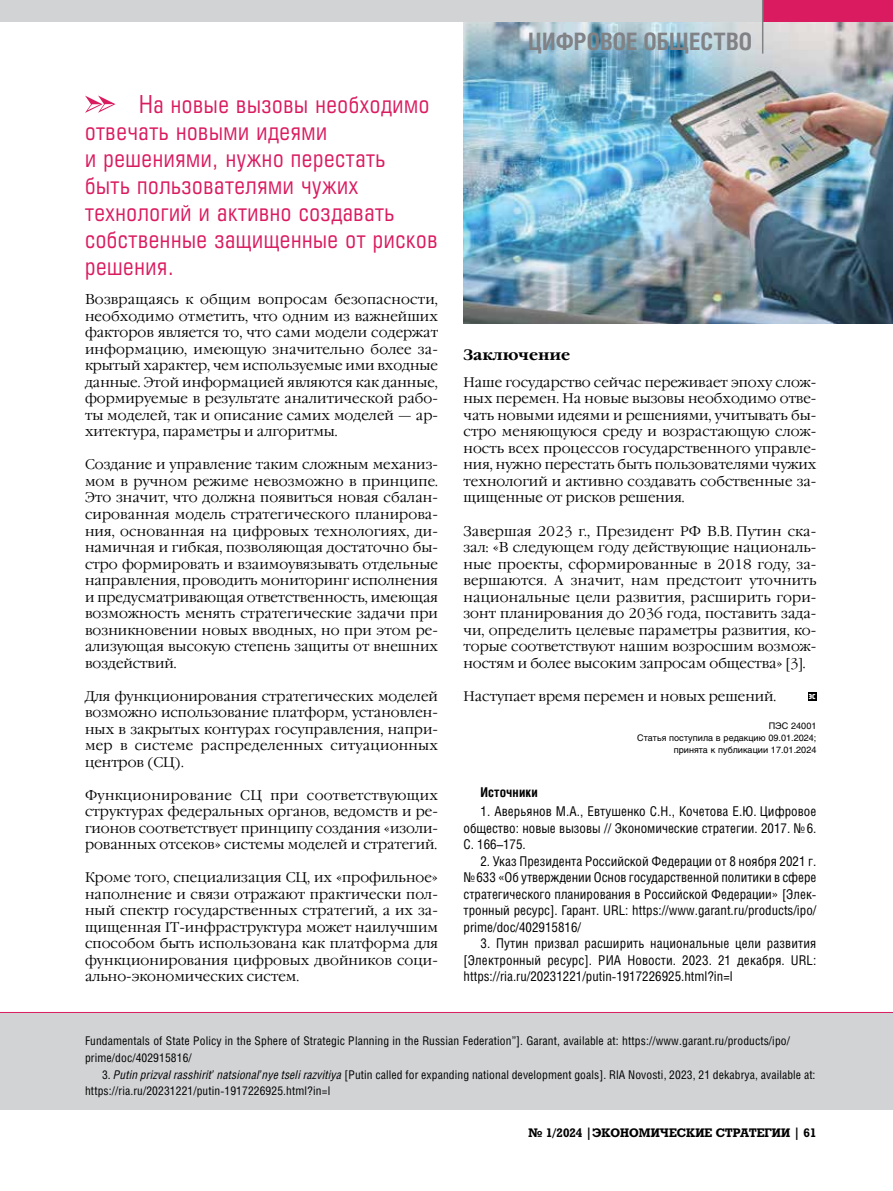
<style>
.page{position:relative;width:893px;height:1191px;background:#fff}
.page>*{position:absolute;margin:0;border:0;box-sizing:border-box;transform-origin:0 0}
.t1{font:24px/27px "Europe Condensed C";letter-spacing:.025em;color:#da1b60}
.t2{font:700 24px "Helios Cond C";letter-spacing:.005em;color:#808285}
.t3{font:700 15px "Garamond C";color:#000}
.t4{font:13.95px/16.5px "Garamond C";color:#000;text-align:justify}
.t5{font:13.5px/16.5px "Helios Cond C";color:#000;text-align:justify}
.t6{font:700 13.5px "Helios Cond C";letter-spacing:.01em;color:#000}
.t7{font:12px/16.5px "Helios Cond C";letter-spacing:.01em;color:#000}
.t8{font:700 12px "Rodeo C";color:#000}
.t9{font:9px/12px "Helios C";color:#000;text-align:right}
.t10{font:9px "Hermes C";color:#fff}
.s1{font-style:italic}
</style>
<div class="page">
<img style="left:463px;top:21px;width:430px;height:302px">
<div style="left:0;top:0;width:893px;height:21px;background:#d1d3d4"></div>
<div style="left:763px;top:0;width:130px;height:21px;background:#da1b60"></div>
<hr style="left:762px;top:0;width:1px;height:54px;background:#808285">
<div style="left:808px;top:692px;width:8px;height:8px;background:#000"></div>
<svg style="left:85px;top:95px;width:30px;height:18px"></svg>
<div style="left:0;top:1012px;width:893px;height:98px;background:#d1d3d4"></div>
<hr style="left:0;top:1012px;width:893px;height:1px;background:#da1b60">
<h1 class="t1" style="left:85px;top:90px;width:354px;text-indent:54px">На новые вызовы необходимо отвечать новыми идеями<br>и решениями, нужно перестать<br>быть пользователями чужих технологий и активно создавать собственные защищенные от рисков решения.</h1>
<p class="t4" style="left:85px;top:292px;width:354px">Возвращаясь к общим вопросам безопасности, необходимо отметить, что одним из важнейших факторов является то, что сами модели содержат информацию, имеющую значительно более за&shy;крытый характер, чем используемые ими входные данные. Этой информацией являются как данные, формируемые в результате аналитической рабо&shy;ты моделей, так и описание самих моделей — ар&shy;хитектура, параметры и алгоритмы.</p>
<p class="t4" style="left:85px;top:457px;width:354px">Создание и управление таким сложным механиз&shy;мом в ручном режиме невозможно в принципе.<br>Это значит, что должна появиться новая сбалан&shy;сированная модель стратегического планирова&shy;ния, основанная на цифровых технологиях, ди&shy;намичная и гибкая, позволяющая достаточно бы&shy;стро формировать и взаимоувязывать отдельные направления, проводить мониторинг исполнения и предусматривающая ответственность, имеющая возможность менять стратегические задачи при возникновении новых вводных, но при этом ре&shy;ализующая высокую степень защиты от внешних воздействий.</p>
<p class="t4" style="left:85px;top:688px;width:354px">Для функционирования стратегических моделей возможно использование платформ, установлен&shy;ных в закрытых контурах госуправления, напри&shy;мер в системе распределенных ситуационных центров (СЦ).</p>
<p class="t4" style="left:85px;top:787px;width:354px">Функционирование СЦ при соответствующих структурах федеральных органов, ведомств и ре&shy;гионов соответствует принципу создания «изоли&shy;рованных отсеков» системы моделей и стратегий.</p>
<p class="t4" style="left:85px;top:869px;width:354px">Кроме того, специализация СЦ, их «профильное» наполнение и связи отражают практически пол&shy;ный спектр государственных стратегий, а их за&shy;щищенная IТ-инфраструктура может наилучшим способом быть использована как платформа для функционирования цифровых двойников соци&shy;ально-экономических систем.</p>
<h1 class="t2" style="left:528px;top:27px;width:225px">ЦИФРОВОЕ ОБЩЕСТВО</h1>
<p class="t3" style="left:463px;top:346px;width:108px">Заключение</p>
<p class="t4" style="left:463px;top:374px;width:354px">Наше государство сейчас переживает эпоху слож&shy;ных перемен. На новые вызовы необходимо отве&shy;чать новыми идеями и решениями, учитывать бы&shy;стро меняющуюся среду и возрастающую слож&shy;ность всех процессов государственного управле&shy;ния, нужно перестать быть пользователями чужих технологий и активно создавать собственные за&shy;щищенные от рисков решения.</p>
<p class="t4" style="left:463px;top:523px;width:354px">Завершая 2023 г., Президент РФ В.В. Путин ска&shy;зал: «В следующем году действующие националь&shy;ные проекты, сформированные в 2018 году, за&shy;вершаются. А значит, нам предстоит уточнить национальные цели развития, расширить гори&shy;зонт планирования до 2036 года, поставить зада&shy;чи, определить целевые параметры развития, ко&shy;торые соответствуют нашим возросшим возмож&shy;ностям и более высоким запросам общества» [3].</p>
<p class="t4" style="left:463px;top:688px;width:314px">Наступает время перемен и новых решений.</p>
<p class="t10" style="left:809px;top:691px;width:8px">эс</p>
<p class="t9" style="left:637px;top:720px;width:181px">ПЭС 24001<br>Статья поступила в редакцию 09.01.2024; принята к публикации 17.01.2024</p>
<p class="t6" style="left:480px;top:783px;width:59px">Источники</p>
<p class="t5" style="left:463px;top:802px;width:354px;text-indent:17px">1. Аверьянов М.А., Евтушенко С.Н., Кочетова Е.Ю. Цифровое общество: новые вызовы // Экономические стратегии. 2017. №6.<br>С. 166–175.</p>
<p class="t5" style="left:463px;top:852px;width:354px;text-indent:17px">2. Указ Президента Российской Федерации от 8 ноября 2021 г. №633 «Об утверждении Основ государственной политики в сфере стратегического планирования в Российской Федерации» [Элек&shy;тронный ресурс]. Гарант. URL: https://www.garant.ru/products/ipo/ prime/doc/402915816/</p>
<p class="t5" style="left:463px;top:934px;width:354px;text-indent:17px">3. Путин призвал расширить национальные цели развития [Электронный ресурс]. РИА Новости. 2023. 21 декабря. URL: https://ria.ru/20231221/putin-1917226925.html?in=l</p>
<p class="t7" style="left:85px;top:1032px;width:706px">Fundamentals of State Policy in the Sphere of Strategic Planning in the Russian Federation”]. Garant, available at: https://www.garant.ru/products/ipo/ prime/doc/402915816/</p>
<p class="t7" style="left:85px;top:1065px;width:732px;text-indent:17px">3. <span class="s1">Putin prizval rasshirit’ natsional’nye tseli razvitiya</span> [Putin called for expanding national development goals]. RIA Novosti, 2023, 21 dekabrya, available at: https://ria.ru/20231221/putin-1917226925.html?in=l</p>
<p class="t8" style="left:529px;top:1125px;width:289px">№ 1/2024 |ЭКОНОМИЧЕСКИЕ СТРАТЕГИИ | 61</p>
</div>
